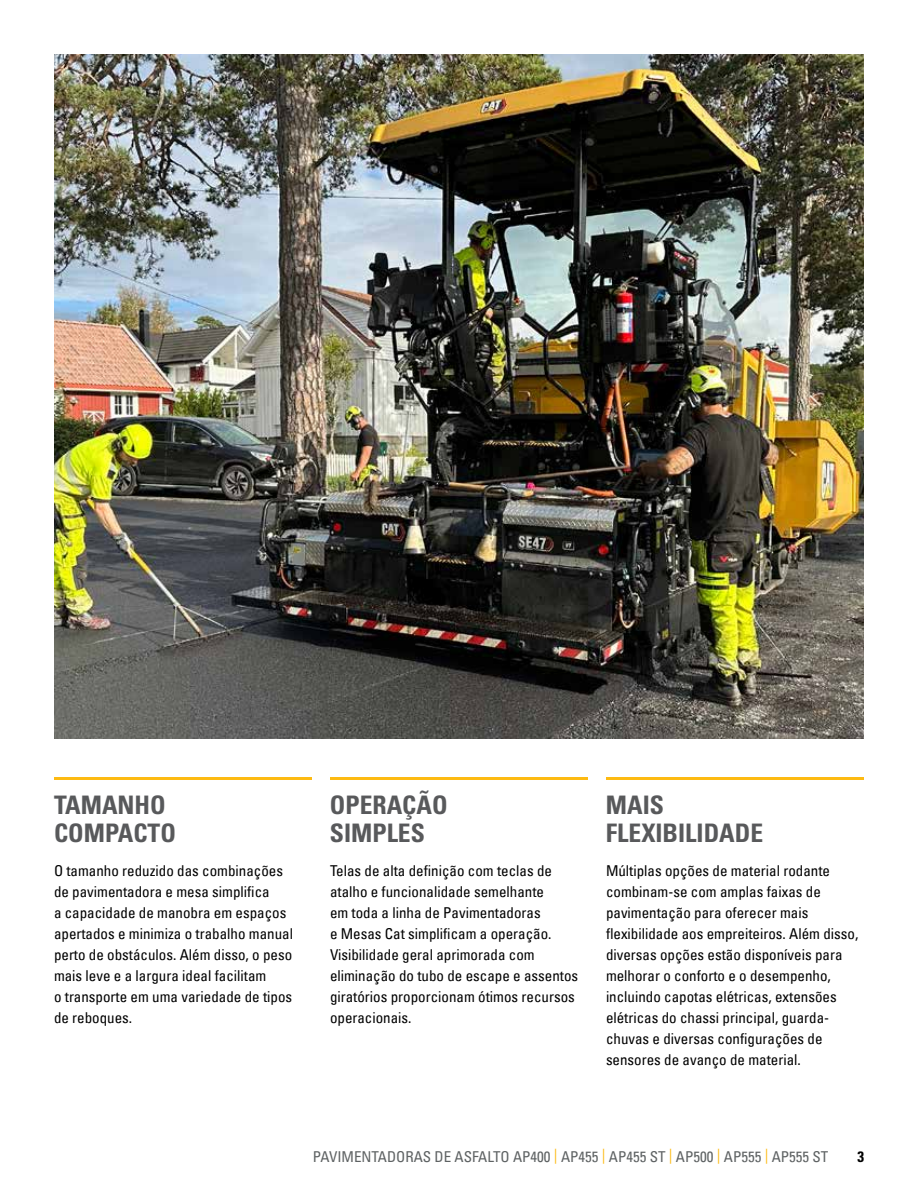
<style>
.page{position:relative;width:918px;height:1188px;background:#fff}
.page>*{position:absolute;margin:0;border:0;box-sizing:border-box;transform-origin:0 0}
.t1{font:700 condensed 25.5px/28.5px "Univers LT Std";color:#58595b}
.t2{font:condensed 15px/21px "Univers LT";color:#000}
.t3{font:condensed 15px "Univers LT";color:#5e6263}
.t4{font:700 condensed 15px "Univers LT Std";color:#000}
.s1{color:#fdba12}
</style>
<div class="page">
<img style="left:54px;top:54px;width:809px;height:685px">
<hr style="left:54px;top:777px;width:258px;height:3px;background:#fdba12">
<hr style="left:330px;top:777px;width:258px;height:3px;background:#fdba12">
<hr style="left:606px;top:777px;width:258px;height:3px;background:#fdba12">
<h1 class="t1" style="left:330px;top:790px;width:119px">OPERAÇÃO<br>SIMPLES</h1>
<h1 class="t1" style="left:54px;top:790px;width:123px">TAMANHO<br>COMPACTO</h1>
<h1 class="t1" style="left:606px;top:790px;width:159px">MAIS<br>FLEXIBILIDADE</h1>
<p class="t2" style="left:54px;top:859px;width:241px">O tamanho reduzido das combinações de pavimentadora e mesa simplifica<br>a capacidade de manobra em espaços apertados e minimiza o trabalho manual perto de obstáculos. Além disso, o peso mais leve e a largura ideal facilitam<br>o transporte em uma variedade de tipos de reboques.</p>
<p class="t2" style="left:606px;top:859px;width:254px">Múltiplas opções de material rodante combinam-se com amplas faixas de pavimentação para oferecer mais flexibilidade aos empreiteiros. Além disso, diversas opções estão disponíveis para melhorar o conforto e o desempenho, incluindo capotas elétricas, extensões elétricas do chassi principal, guarda&shy;chuvas e diversas configurações de sensores de avanço de material.</p>
<p class="t2" style="left:330px;top:859px;width:250px">Telas de alta definição com teclas de atalho e funcionalidade semelhante<br>em toda a linha de Pavimentadoras<br>e Mesas Cat simplificam a operação.<br>Visibilidade geral aprimorada com eliminação do tubo de escape e assentos giratórios proporcionam ótimos recursos operacionais.</p>
<p class="t3" style="left:313px;top:1147px;width:517px">PAVIMENTADORAS DE ASFALTO AP400 <span class="s1">|</span> AP455 <span class="s1">|</span> AP455 ST <span class="s1">|</span> AP500 <span class="s1">|</span> AP555 <span class="s1">|</span> AP555 ST</p>
<p class="t4" style="left:857px;top:1147px;width:8px">3</p>
</div>
